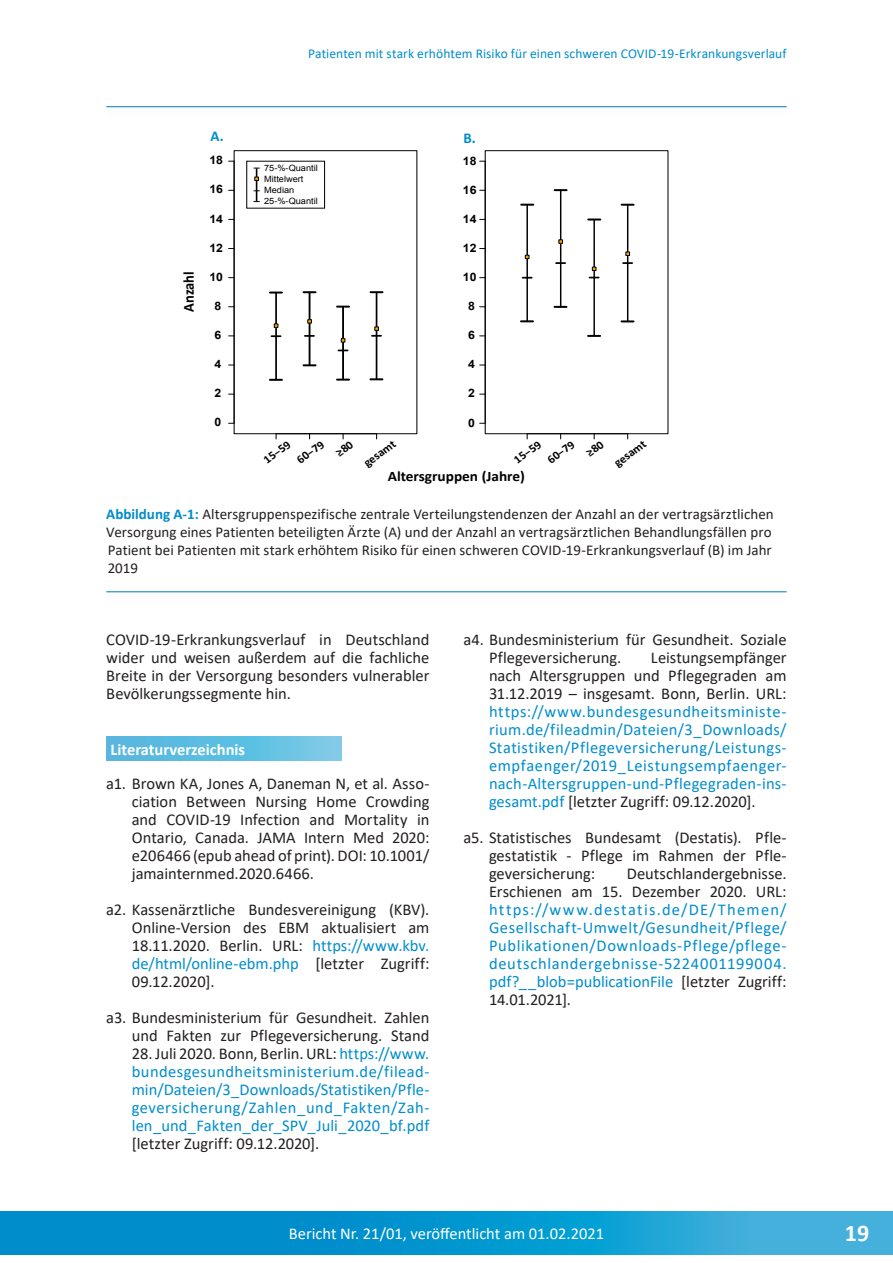
<style>
.page{position:relative;width:893px;height:1263px;background:#fff}
.page>*{position:absolute;margin:0;border:0;box-sizing:border-box;transform-origin:0 0}
.t1{font:700 24px "Calibri";color:#fff}
.t2{font:16.5px/18px "Calibri";color:#008dcb;text-align:justify}
.Fließtext{font:16.5px/18px "Calibri";letter-spacing:-.005em;color:#231f20;text-align:justify}
.t3{font:16.5px "Calibri";color:#fff}
.t4{font:700 16.5px "Calibri";color:#fff}
.t5{font:700 15.3px "Calibri";color:#000;scale:.95 1}
.TabellenAbbildungsun{font:15px/18px "Calibri";color:#231f20}
.TabellenAbbildungsun-2{font:700 15px "Calibri";color:#008dcb}
.t6{font:700 14.55px "Calibri";color:#000;scale:1.06 1}
.t7{font:13.5px "Calibri";letter-spacing:.005em;color:#008dcb}
.t8{font:700 11.85px/19.2px "Calibri";color:#000}
.t9{font:700 11.55px "Arial";color:#000;scale:1.06 1}
.t10{font:8.7px/11.1px "Arial";color:#000;scale:1.06 1}
.s1{font-weight:700;color:#008dcb}
.s2{color:#008dcb}
.s3{color:#231f20}
</style>
<div class="page">
<div style="left:98px;top:587px;width:696px;height:18px;background:#231f20;opacity:.2"></div>
<hr style="left:106px;top:591px;width:681px;height:1px;background:#007cb2">
<hr style="left:276px;top:433px;width:101px;height:1px;background:#000">
<svg style="left:270px;top:379px;width:12px;height:2px"></svg>
<hr style="left:234px;top:161px;width:1px;height:262px;background:#000">
<hr style="left:527px;top:433px;width:101px;height:1px;background:#000">
<svg style="left:521px;top:320px;width:12px;height:2px"></svg>
<svg style="left:555px;top:306px;width:11px;height:2px"></svg>
<hr style="left:485px;top:161px;width:1px;height:262px;background:#000">
<hr style="left:275px;top:292px;width:2px;height:88px;background:#000">
<hr style="left:309px;top:292px;width:1px;height:73px;background:#000">
<hr style="left:342px;top:307px;width:2px;height:72px;background:#000">
<hr style="left:376px;top:292px;width:1px;height:87px;background:#000">
<hr style="left:526px;top:205px;width:2px;height:116px;background:#000">
<hr style="left:560px;top:190px;width:1px;height:117px;background:#000">
<hr style="left:593px;top:219px;width:2px;height:117px;background:#000">
<hr style="left:627px;top:205px;width:1px;height:116px;background:#000">
<hr style="left:256px;top:168px;width:1px;height:33px;background:#000">
<div style="left:246px;top:161px;width:79px;height:47px;border:1px solid #000"></div>
<svg style="left:525px;top:255px;width:4px;height:4px"></svg>
<svg style="left:559px;top:240px;width:4px;height:4px"></svg>
<svg style="left:592px;top:267px;width:4px;height:4px"></svg>
<svg style="left:626px;top:252px;width:4px;height:4px"></svg>
<svg style="left:274px;top:324px;width:4px;height:4px"></svg>
<svg style="left:307px;top:319px;width:5px;height:4px"></svg>
<svg style="left:341px;top:338px;width:4px;height:4px"></svg>
<svg style="left:254px;top:177px;width:5px;height:4px"></svg>
<svg style="left:271px;top:335px;width:10px;height:2px"></svg>
<svg style="left:270px;top:291px;width:12px;height:3px"></svg>
<svg style="left:304px;top:291px;width:11px;height:2px"></svg>
<svg style="left:305px;top:335px;width:9px;height:2px"></svg>
<svg style="left:304px;top:364px;width:11px;height:2px"></svg>
<svg style="left:337px;top:379px;width:12px;height:2px"></svg>
<svg style="left:370px;top:378px;width:12px;height:2px"></svg>
<svg style="left:372px;top:327px;width:9px;height:10px"></svg>
<svg style="left:337px;top:306px;width:12px;height:2px"></svg>
<svg style="left:371px;top:291px;width:11px;height:2px"></svg>
<svg style="left:588px;top:335px;width:12px;height:2px"></svg>
<svg style="left:622px;top:320px;width:11px;height:2px"></svg>
<svg style="left:588px;top:218px;width:12px;height:3px"></svg>
<svg style="left:622px;top:204px;width:12px;height:2px"></svg>
<svg style="left:555px;top:189px;width:12px;height:2px"></svg>
<svg style="left:556px;top:262px;width:9px;height:2px"></svg>
<svg style="left:623px;top:262px;width:9px;height:2px"></svg>
<svg style="left:523px;top:277px;width:9px;height:2px"></svg>
<svg style="left:521px;top:204px;width:12px;height:2px"></svg>
<div style="left:98px;top:102px;width:696px;height:18px;background:#231f20;opacity:.2"></div>
<hr style="left:106px;top:106px;width:681px;height:1px;background:#007cb2">
<svg style="left:0;top:1212px;width:893px;height:42px;background:#119ad1"></svg>
<svg style="left:106px;top:736px;width:236px;height:25px;background:#62bfe1"></svg>
<svg style="left:335px;top:434px;width:19px;height:6px"></svg>
<svg style="left:586px;top:434px;width:18px;height:6px"></svg>
<p class="t7" style="left:308px;top:44px;width:480px">Patienten mit stark erhöhtem Risiko für einen schweren COVID-19-Erkrankungsverlauf</p>
<p class="TabellenAbbildungsun-2" style="left:211px;top:126px;width:15px">A.</p>
<p class="TabellenAbbildungsun-2" style="left:463px;top:127px;width:14px">B.</p>
<p class="t5" style="left:179px;top:312px;width:44px;rotate:-90deg">Anzahl</p>
<p class="t9" style="left:209px;top:153px;width:14px">18</p>
<p class="t9" style="left:209px;top:182px;width:14px">16</p>
<p class="t9" style="left:209px;top:211px;width:14px">14</p>
<p class="t9" style="left:209px;top:240px;width:14px">12</p>
<p class="t9" style="left:209px;top:269px;width:14px">10</p>
<p class="t9" style="left:215px;top:298px;width:8px">8</p>
<p class="t9" style="left:215px;top:327px;width:8px">6</p>
<p class="t9" style="left:215px;top:356px;width:8px">4</p>
<p class="t9" style="left:215px;top:385px;width:8px">2</p>
<p class="t9" style="left:215px;top:415px;width:8px">0</p>
<p class="t10" style="left:264px;top:163px;width:52px">75-%-Quantil</p>
<p class="t10" style="left:264px;top:185px;width:52px">Median<br>25-%-Quantil</p>
<p class="t10" style="left:264px;top:173px;width:39px">Mittelwert</p>
<p class="t8" style="left:282px;top:437px;width:32px;text-indent:-27px;rotate:-35deg">15−59<br>60−79</p>
<p class="t8" style="left:359px;top:456px;width:38px;rotate:-35deg">gesamt</p>
<p class="t9" style="left:463px;top:153px;width:14px">18</p>
<p class="t9" style="left:463px;top:182px;width:14px">16</p>
<p class="t9" style="left:463px;top:211px;width:14px">14</p>
<p class="t9" style="left:463px;top:240px;width:14px">12</p>
<p class="t9" style="left:463px;top:269px;width:14px">10</p>
<p class="t9" style="left:468px;top:298px;width:8px">8</p>
<p class="t9" style="left:468px;top:327px;width:8px">6</p>
<p class="t9" style="left:468px;top:357px;width:8px">4</p>
<p class="t9" style="left:468px;top:386px;width:8px">2</p>
<p class="t9" style="left:468px;top:415px;width:8px">0</p>
<p class="t8" style="left:532px;top:437px;width:32px;text-indent:-27px;rotate:-35deg">15−59<br>60−79</p>
<p class="t8" style="left:610px;top:456px;width:38px;rotate:-35deg">gesamt</p>
<p class="t6" style="left:388px;top:467px;width:131px">Altersgruppen (Jahre)</p>
<p class="TabellenAbbildungsun" style="left:106px;top:505px;width:669px"><span class="s1">Abbildung A-1:</span> Altersgruppenspezifische zentrale Verteilungstendenzen der Anzahl an der vertragsärztlichen Versorgung eines Patienten beteiligten Ärzte (A) und der Anzahl an vertragsärztlichen Behandlungsfällen pro Patient bei Patienten mit stark erhöhtem Risiko für einen schweren COVID-19-Erkrankungsverlauf (B) im Jahr 2019</p>
<p class="Fließtext" style="left:106px;top:630px;width:325px">COVID-19-Erkrankungsverlauf in Deutschland wider und weisen außerdem auf die fachliche Breite in der Versorgung besonders vulnerabler Bevölkerungssegmente hin.</p>
<p class="t4" style="left:111px;top:737px;width:136px">Literaturverzeichnis</p>
<p class="Fließtext" style="left:132px;top:774px;width:299px;text-indent:-26px">a1. Brown KA, Jones A, Daneman N, et al. Asso&shy;ciation Between Nursing Home Crowding and COVID-19 Infection and Mortality in Ontario, Canada. JAMA Intern Med 2020: e206466 (epub ahead of print). DOI: 10.1001/ jamainternmed.2020.6466.</p>
<p class="Fließtext" style="left:132px;top:900px;width:299px;text-indent:-26px">a2. Kassenärztliche Bundesvereinigung (KBV).<br>Online-Version des EBM aktualisiert am 18.11.2020. Berlin. URL: <span class="s2">https://www.kbv. de/html/online-ebm.php</span> [letzter Zugriff:<br>09.12.2020].</p>
<p class="Fließtext" style="left:106px;top:1008px;width:325px;text-align:right">a3. Bundesministerium für Gesundheit. Zahlen und Fakten zur Pflegeversicherung. Stand</p>
<p class="t2" style="left:132px;top:1044px;width:299px"><span class="s3">28. Juli 2020. Bonn, Berlin. URL:</span> https://www. bundesgesundheitsministerium.de/filead&shy;min/Dateien/3_Downloads/Statistiken/Pfle&shy;geversicherung/Zahlen_und_Fakten/Zah&shy;len_und_Fakten_der_SPV_Juli_2020_bf.pdf <span class="s3">[letzter Zugriff: 09.12.2020].</span></p>
<p class="Fließtext" style="left:489px;top:630px;width:299px;text-indent:-26px">a4. Bundesministerium für Gesundheit. Soziale<br>Pflegeversicherung.</p>
<p class="t2" style="left:489px;top:648px;width:299px;text-indent:162px"><span class="s3">Leistungsempfänger nach Altersgruppen und Pflegegraden am 31.12.2019 – insgesamt. Bonn, Berlin. URL: </span>https://www.bundesgesundheitsministe&shy;rium.de/fileadmin/Dateien/3_Downloads/ Statistiken/Pflegeversicherung/Leistungs&shy;empfaenger/2019_Leistungsempfaenger&shy;nach-Altersgruppen-und-Pflegegraden-ins&shy;gesamt.pdf <span class="s3">[letzter Zugriff: 09.12.2020].</span></p>
<p class="Fließtext" style="left:489px;top:828px;width:299px;text-indent:-26px">a5. Statistisches Bundesamt (Destatis). Pfle&shy;gestatistik - Pflege im Rahmen der Pfle&shy;geversicherung:</p>
<p class="t2" style="left:489px;top:864px;width:299px;text-indent:138px"><span class="s3">Deutschlandergebnisse.<br>Erschienen am 15. Dezember 2020. URL: </span>https://www.destatis.de/DE/Themen/ Gesellschaft-Umwelt/Gesundheit/Pflege/ Publikationen/Downloads-Pflege/pflege&shy;deutschlandergebnisse-5224001199004. pdf?__blob=publicationFile <span class="s3">[letzter Zugriff:<br>14.01.2021].</span></p>
<p class="t3" style="left:289px;top:1222px;width:317px">Bericht Nr. 21/01, veröffentlicht am 01.02.2021</p>
<h1 class="t1" style="left:845px;top:1216px;width:26px">19</h1>
</div>
